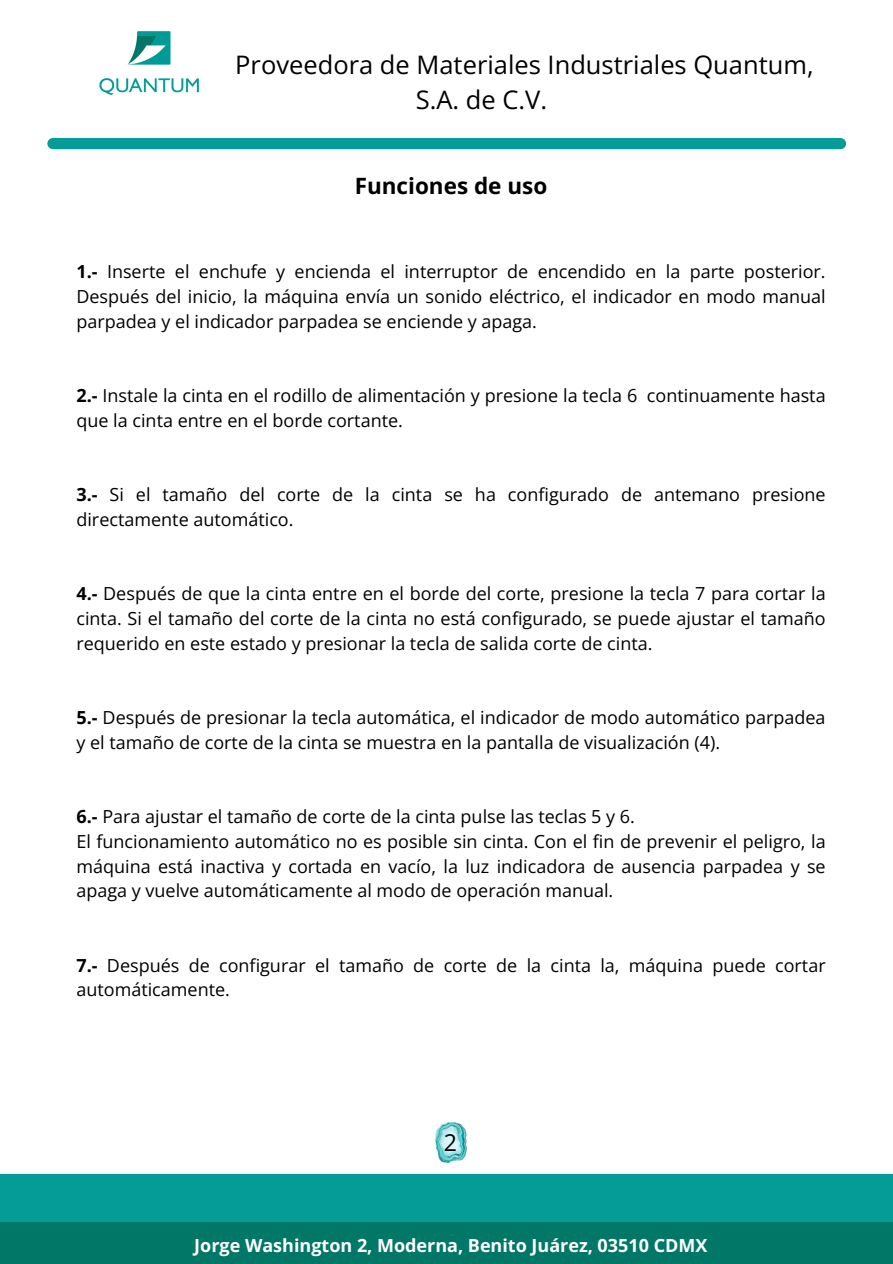
<style>
.page{position:relative;width:893px;height:1264px;background:#fff}
.page>*{position:absolute;margin:0;border:0;box-sizing:border-box;transform-origin:0 0}
.t1{font:25.5px/34.8px "Open Sans";color:#000}
.t2{font:23.1px "Open Sans";color:#000}
.t3{font:700 22.5px "Open Sans";color:#000}
.t4{font:18px/24.8px "Open Sans";color:#000}
.t5{font:700 18px "Open Sans";color:#fff}
.s1{font-weight:700}
</style>
<div class="page">
<div style="left:53px;top:138px;width:787px;height:11px;background:#059c98"></div>
<div style="left:0;top:1174px;width:892px;height:89px;background:#059c98"></div>
<div style="left:0;top:1222px;width:892px;height:41px;background:#007767"></div>
<img style="left:99px;top:31px;width:100px;height:64px">
<img style="left:435px;top:1122px;width:31px;height:40px">
<p class="t1" style="left:415px;top:47px;width:399px;text-indent:-180px">Proveedora de Materiales Industriales Quantum,<br>S.A. de C.V.</p>
<p class="t3" style="left:354px;top:170px;width:194px">Funciones de uso</p>
<p class="t4" style="left:76px;top:259px;width:750px;text-align:justify"><span class="s1">1.-</span> Inserte el enchufe y encienda el interruptor de encendido en la parte posterior.<br>Después del inicio, la máquina envía un sonido eléctrico, el indicador en modo manual parpadea y el indicador parpadea se enciende y apaga.</p>
<p class="t4" style="left:76px;top:383px;width:750px"><span class="s1">2.-</span> Instale la cinta en el rodillo de alimentación y presione la tecla 6 continuamente hasta que la cinta entre en el borde cortante.</p>
<p class="t4" style="left:76px;top:482px;width:750px"><span class="s1">3.-</span> Si el tamaño del corte de la cinta se ha configurado de antemano presione directamente automático.</p>
<p class="t4" style="left:76px;top:581px;width:750px;text-align:justify"><span class="s1">4.-</span> Después de que la cinta entre en el borde del corte, presione la tecla 7 para cortar la cinta. Si el tamaño del corte de la cinta no está configurado, se puede ajustar el tamaño requerido en este estado y presionar la tecla de salida corte de cinta.</p>
<p class="t4" style="left:76px;top:704px;width:750px"><span class="s1">5.-</span> Después de presionar la tecla automática, el indicador de modo automático parpadea y el tamaño de corte de la cinta se muestra en la pantalla de visualización (4).</p>
<p class="t4" style="left:76px;top:803px;width:560px"><span class="s1">6.-</span> Para ajustar el tamaño de corte de la cinta pulse las teclas 5 y 6.</p>
<p class="t4" style="left:76px;top:828px;width:750px;text-align:justify">El funcionamiento automático no es posible sin cinta. Con el fin de prevenir el peligro, la máquina está inactiva y cortada en vacío, la luz indicadora de ausencia parpadea y se apaga y vuelve automáticamente al modo de operación manual.</p>
<p class="t4" style="left:76px;top:952px;width:750px"><span class="s1">7.-</span> Después de configurar el tamaño de corte de la cinta la, máquina puede cortar automáticamente.</p>
<p class="t2" style="left:444px;top:1125px;width:15px">2</p>
<p class="t5" style="left:194px;top:1232px;width:514px">Jorge Washington 2, Moderna, Benito Juárez, 03510 CDMX</p>
</div>
